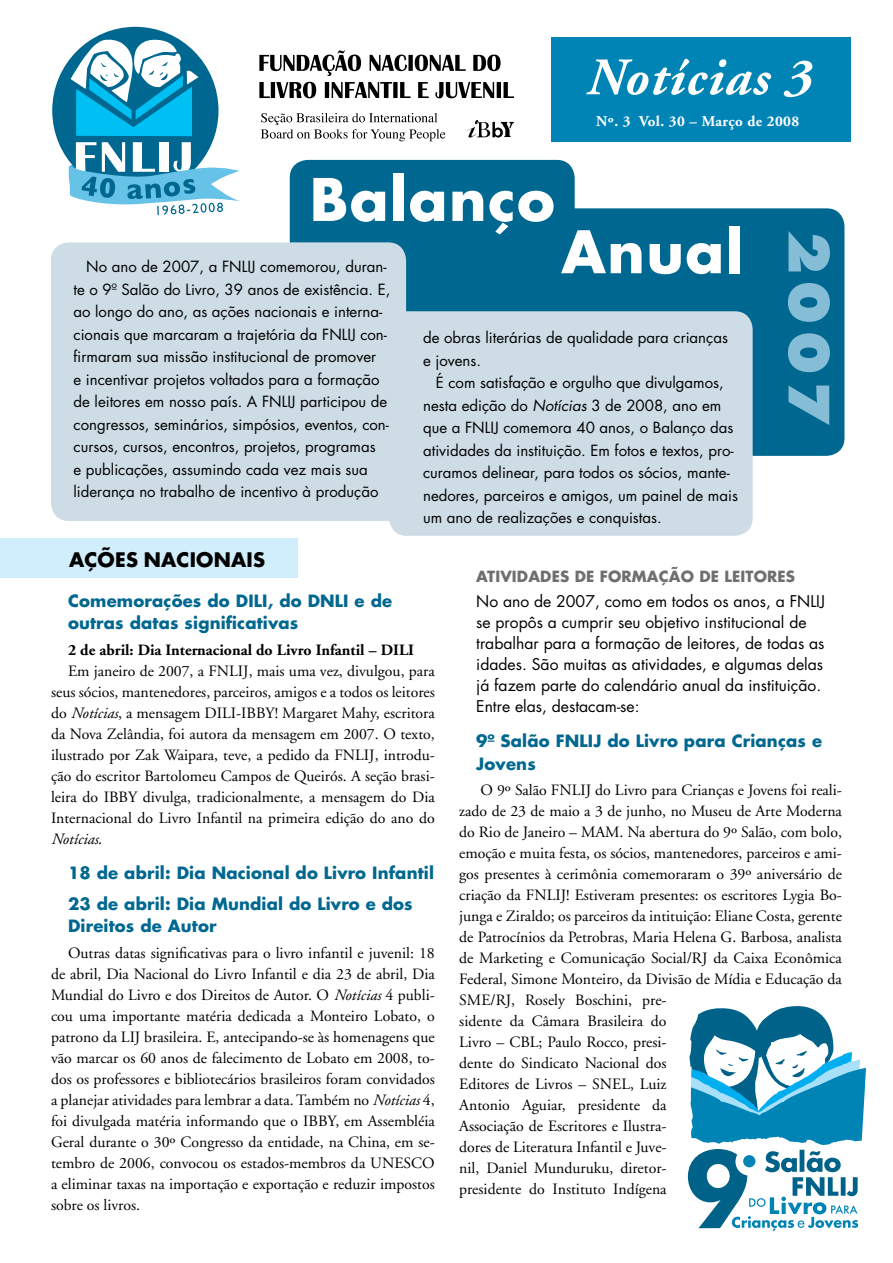
<style>
.page{position:relative;width:893px;height:1263px;background:#fff}
.page>*{position:absolute;margin:0;border:0;box-sizing:border-box;transform-origin:0 0}
.t1{font:700 57px "Futura";letter-spacing:.025em;color:#fff}
.t2{font:800 54px "Futura";color:#85bdd7}
.t3{font:italic 700 52.5px "Adobe Garamond";letter-spacing:.025em;color:#fff}
.t4{font:700 19.5px "Futura";letter-spacing:.01em;color:#000}
.t5{font:700 16.5px/22.5px "Futura";letter-spacing:.01em;color:#006890}
.t6{font:15.75px/21px "Adobe Garamond";color:#000;text-align:justify}
.t7{font:15.75px/21px "Futura";color:#000}
.t8{font:700 15.75px "Adobe Garamond";color:#000}
.t9{font:15px/22.5px "Futura";color:#000}
.t10{font:700 15px "Futura";letter-spacing:.01em;color:#6d6f71}
.t11{font:700 15px "Adobe Garamond";letter-spacing:.025em;color:#fff}
.s1{font-style:italic}
</style>
<div class="page">
<div style="left:0;top:539px;width:298px;height:39px;background:#d1eefc"></div>
<div style="left:531px;top:208px;width:313px;height:248px;background:#006890;border-radius:18px"></div>
<div style="left:290px;top:160px;width:285px;height:284px;background:#006890;border-radius:18px"></div>
<div style="left:51px;top:242px;width:355px;height:279px;background:#cddce5;border-radius:18px"></div>
<div style="left:551px;top:38px;width:300px;height:104px;background:#0084b5"></div>
<img style="left:465px;top:120px;width:49px;height:18px">
<svg style="left:259px;top:50px;width:242px;height:26px"></svg>
<svg style="left:259px;top:82px;width:255px;height:16px"></svg>
<svg style="left:261px;top:113px;width:184px;height:28px"></svg>
<div style="left:52px;top:27px;width:166px;height:167px;background:#006890;border-radius:50%"></div>
<svg style="left:71px;top:38px;width:127px;height:98px"></svg>
<svg style="left:68px;top:142px;width:172px;height:73px"></svg>
<div style="left:389px;top:311px;width:364px;height:225px;background:#cddce5;border-radius:18px"></div>
<svg style="left:688px;top:1006px;width:178px;height:225px"></svg>
<h3 class="t3" style="left:585px;top:49px;width:227px">Notícias 3</h3>
<p class="t11" style="left:596px;top:113px;width:204px">Nº. 3 Vol. 30 – Março de 2008</p>
<h1 class="t1" style="left:310px;top:160px;width:247px">Balanço</h1>
<p class="t9" style="left:74px;top:255px;width:318px;text-indent:13px">No ano de 2007, a FNLIJ comemorou, duran&shy;te o 9º Salão do Livro, 39 anos de existência. E, ao longo do ano, as ações nacionais e interna&shy;cionais que marcaram a trajetória da FNLIJ con&shy;firmaram sua missão institucional de promover<br>e incentivar projetos voltados para a formação de leitores em nosso país. A FNLIJ participou de congressos, seminários, simpósios, eventos, con&shy;cursos, cursos, encontros, projetos, programas<br>e publicações, assumindo cada vez mais sua liderança no trabalho de incentivo à produção</p>
<h1 class="t1" style="left:561px;top:212px;width:183px">Anual</h1>
<p class="t9" style="left:423px;top:326px;width:306px">de obras literárias de qualidade para crianças e jovens.</p>
<p class="t9" style="left:423px;top:371px;width:316px;text-indent:13px">É com satisfação e orgulho que divulgamos, nesta edição do <span class="s1">Notícias</span> 3 de 2008, ano em que a FNLIJ comemora 40 anos, o Balanço das atividades da instituição. Em fotos e textos, pro&shy;curamos delinear, para todos os sócios, mante&shy;nedores, parceiros e amigos, um painel de mais um ano de realizações e conquistas.</p>
<h2 class="t2" style="left:842px;top:230px;width:197px;rotate:90deg">2007</h2>
<p class="t4" style="left:69px;top:546px;width:107px">Ações Nacionais</p>
<p class="t5" style="left:68px;top:589px;width:326px">Comemorações do DILI, do DNLI e de outras datas significativas</p>
<p class="t8" style="left:68px;top:641px;width:347px">2 de abril: Dia Internacional do Livro Infantil – DILI</p>
<p class="t6" style="left:51px;top:660px;width:385px;text-indent:17px">Em janeiro de 2007, a FNLIJ, mais uma vez, divulgou, para seus sócios, mantenedores, parceiros, amigos e a todos os leitores do <span class="s1">Notícias</span>, a mensagem DILI-IBBY! Margaret Mahy, escritora da Nova Zelândia, foi autora da mensagem em 2007. O texto, ilustrado por Zak Waipara, teve, a pedido da FNLIJ, introdu&shy;ção do escritor Bartolomeu Campos de Queirós. A seção brasi&shy;leira do IBBY divulga, tradicionalmente, a mensagem do Dia Internacional do Livro Infantil na primeira edição do ano do <span class="s1">Notícias</span>.</p>
<p class="t5" style="left:68px;top:857px;width:367px;line-height:31px">18 de abril: Dia Nacional do Livro Infantil<br>23 de abril: Dia Mundial do Livro e dos</p>
<p class="t5" style="left:68px;top:914px;width:150px">Direitos de Autor</p>
<p class="t6" style="left:51px;top:942px;width:385px;text-indent:17px">Outras datas significativas para o livro infantil e juvenil: 18 de abril, Dia Nacional do Livro Infantil e dia 23 de abril, Dia Mundial do Livro e dos Direitos de Autor. O <span class="s1">Notícias</span> 4 publi&shy;cou uma importante matéria dedicada a Monteiro Lobato, o patrono da LIJ brasileira. E, antecipando-se às homenagens que vão marcar os 60 anos de falecimento de Lobato em 2008, to&shy;dos os professores e bibliotecários brasileiros foram convidados a planejar atividades para lembrar a data. Também no <span class="s1">Notícias</span> 4, foi divulgada matéria informando que o IBBY, em Assembléia Geral durante o 30º Congresso da entidade, na China, em se&shy;tembro de 2006, convocou os estados-membros da UNESCO a eliminar taxas na importação e exportação e reduzir impostos sobre os livros.</p>
<p class="t10" style="left:476px;top:566px;width:320px">ATIVIDADES DE FORMAÇÃO DE LEITORES</p>
<p class="t7" style="left:476px;top:591px;width:350px">No ano de 2007, como em todos os anos, a FNLIJ se propôs a cumprir seu objetivo institucional de trabalhar para a formação de leitores, de todas as idades. São muitas as atividades, e algumas delas já fazem parte do calendário anual da instituição.<br>Entre elas, destacam-se:</p>
<p class="t5" style="left:476px;top:729px;width:347px">9º Salão FNLIJ do Livro para Crianças e<br>Jovens</p>
<p class="t6" style="left:459px;top:780px;width:384px;text-align:left;text-indent:21px">O 9º Salão FNLIJ do Livro para Crianças e Jovens foi reali&shy;zado de 23 de maio a 3 de junho, no Museu de Arte Moderna do Rio de Janeiro – MAM. Na abertura do 9º Salão, com bolo, emoção e muita festa, os sócios, mantenedores, parceiros e ami&shy;gos presentes à cerimônia comemoraram o 39º aniversário de criação da FNLIJ! Estiveram presentes: os escritores Lygia Bo&shy;junga e Ziraldo; os parceiros da intituição: Eliane Costa, gerente de Patrocínios da Petrobras, Maria Helena G. Barbosa, analista de Marketing e Comunicação Social/RJ da Caixa Econômica Federal, Simone Monteiro, da Divisão de Mídia e Educação da SME/RJ, Rosely Boschini, pre-<br>sidente da Câmara Brasileira do<br>Livro – CBL; Paulo Rocco, presi-<br>dente do Sindicato Nacional dos<br>Editores de Livros – SNEL, Luiz<br>Antonio Aguiar, presidente da<br>Associação de Escritores e Ilustra-<br>dores de Literatura Infantil e Juve-<br>nil, Daniel Munduruku, diretor-<br>presidente do Instituto Indígena</p>
</div>
